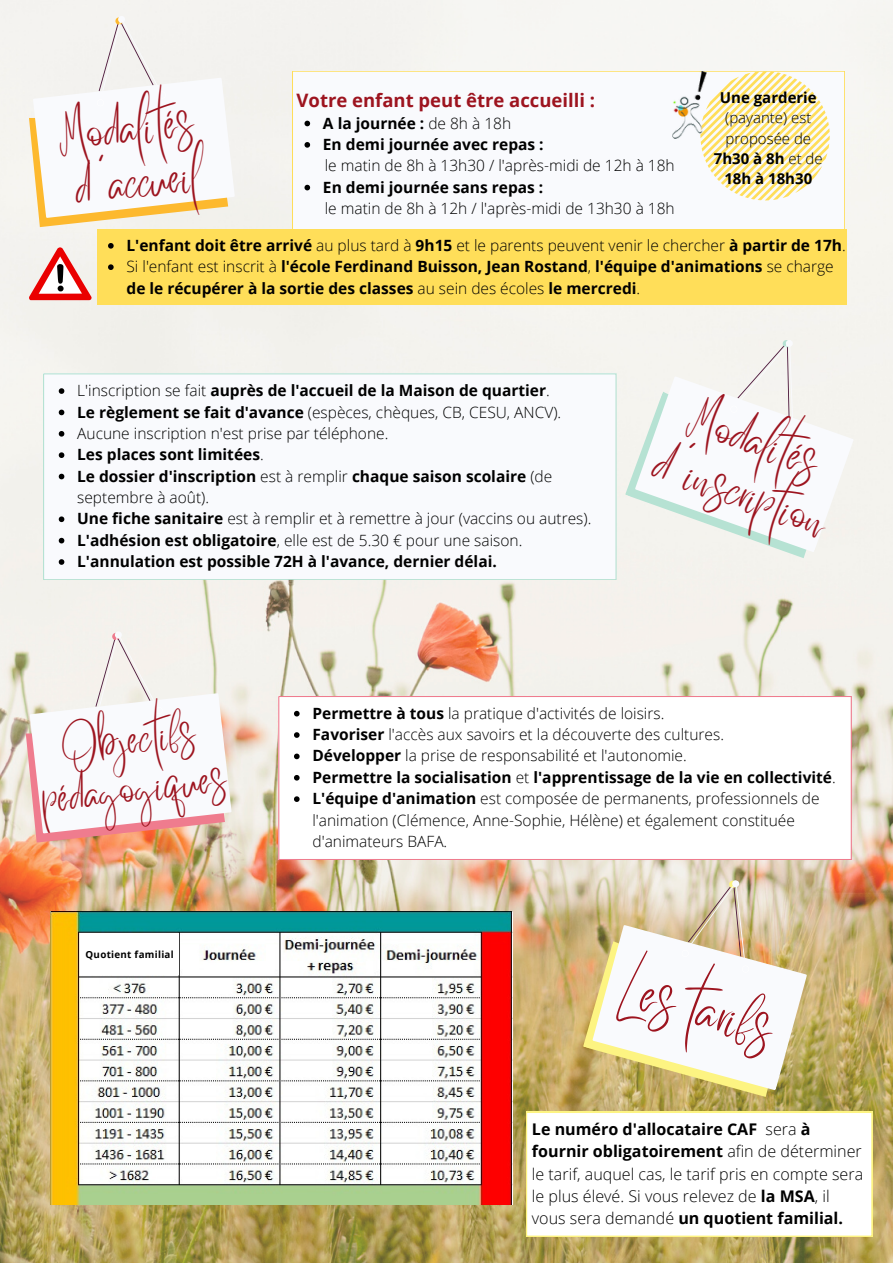
<style>
.page{position:relative;width:893px;height:1264px;background:#fff}
.page>*{position:absolute;margin:0;border:0;box-sizing:border-box;transform-origin:0 0}
.t1{font:45.6px "Better Saturday";color:#9d141f}
.t2{font:39px/53.8px "Better Saturday";color:#9d141f}
.t3{font:35.85px/49.5px "Better Saturday";color:#9d141f;text-align:center}
.t4{font:700 18.45px "Open Sans";color:#9d141f}
.t5{font:300 16.05px/22.5px "Open Sans";color:#000}
.t6{font:700 15.45px/21.3px "Open Sans";color:#000}
.t7{font:300 15.45px/21.3px "Open Sans";color:#000}
.t8{font:300 15px/20.2px "Open Sans";color:#000;text-align:center}
.t9{font:700 15px "Open Sans";color:#000}
.t10{font:700 9.75px "Open Sans";letter-spacing:.03em;color:#000}
.s1{font-weight:300}
.s2{font-weight:700}
</style>
<div class="page">
<img style="left:0;top:0;width:892px;height:1262px">
<div style="left:118px;top:16px;width:7px;height:7px;background:#f9fafd;border-radius:50%"></div>
<svg style="left:29px;top:17px;width:206px;height:210px"></svg>
<div style="left:292px;top:71px;width:552px;height:163px;background:#f9fafd"></div>
<svg style="left:700px;top:71px;width:129px;height:129px"></svg>
<img style="left:672px;top:71px;width:34px;height:68px">
<svg style="left:29px;top:247px;width:63px;height:53px"></svg>
<svg style="left:615px;top:371px;width:237px;height:205px;fill:#f4f2ed"></svg>
<svg style="left:623px;top:357px;width:242px;height:214px;fill:#f5f4ef"></svg>
<svg style="left:728px;top:331px;width:97px;height:103px"></svg>
<div style="left:115px;top:631px;width:7px;height:7px;background:#f6f5f4;border-radius:50%"></div>
<svg style="left:26px;top:632px;width:205px;height:210px"></svg>
<div style="left:279px;top:696px;width:571px;height:163px;background:#fff"></div>
<div style="left:279px;top:696px;width:572px;height:163px;border:1px solid #ef7c8e"></div>
<svg style="left:294px;top:711px;width:5px;height:5px"></svg>
<svg style="left:294px;top:732px;width:5px;height:5px"></svg>
<svg style="left:294px;top:753px;width:5px;height:6px"></svg>
<svg style="left:294px;top:775px;width:5px;height:5px"></svg>
<svg style="left:294px;top:796px;width:5px;height:6px"></svg>
<svg style="left:573px;top:919px;width:233px;height:192px"></svg>
<svg style="left:580px;top:905px;width:239px;height:204px"></svg>
<img style="left:680px;top:873px;width:93px;height:100px">
<img style="left:50px;top:911px;width:462px;height:293px">
<div style="left:44px;top:374px;width:571px;height:205px;background:#f9fafd"></div>
<div style="left:44px;top:374px;width:572px;height:205px;border:1px solid #b6e2d3"></div>
<svg style="left:59px;top:388px;width:5px;height:6px"></svg>
<svg style="left:59px;top:409px;width:5px;height:6px"></svg>
<svg style="left:59px;top:431px;width:5px;height:5px"></svg>
<svg style="left:59px;top:452px;width:5px;height:6px"></svg>
<svg style="left:59px;top:474px;width:5px;height:5px"></svg>
<svg style="left:59px;top:516px;width:5px;height:6px"></svg>
<svg style="left:59px;top:538px;width:5px;height:5px"></svg>
<svg style="left:59px;top:559px;width:5px;height:6px"></svg>
<div style="left:98px;top:229px;width:748px;height:75px;background:#ffde59"></div>
<svg style="left:108px;top:243px;width:6px;height:6px"></svg>
<svg style="left:108px;top:264px;width:6px;height:6px"></svg>
<div style="left:80px;top:933px;width:99px;height:42px;background:#fff"></div>
<svg style="left:304px;top:121px;width:6px;height:5px"></svg>
<svg style="left:304px;top:142px;width:6px;height:6px"></svg>
<svg style="left:304px;top:185px;width:6px;height:5px"></svg>
<svg style="left:526px;top:1111px;width:346px;height:125px"></svg>
<h2 class="t2" style="left:56px;top:126px;width:138px;rotate:-7deg">Modalités d'accueil</h2>
<p class="t4" style="left:296px;top:87px;width:300px">Votre enfant peut être accueilli :</p>
<p class="t6" style="left:323px;top:112px;width:222px">A la journée : <span class="s1">de 8h à 18h<br></span>En demi journée avec repas :</p>
<p class="t6" style="left:323px;top:176px;width:222px">En demi journée sans repas :</p>
<p class="t7" style="left:325px;top:155px;width:351px">le matin de 8h à 13h30 / l'après-midi de 12h à 18h</p>
<p class="t7" style="left:325px;top:197px;width:351px">le matin de 8h à 12h / l'après-midi de 13h30 à 18h</p>
<p class="t9" style="left:719px;top:87px;width:98px">Une garderie</p>
<p class="t8" style="left:713px;top:107px;width:110px">(payante) est proposée de<br><span class="s2">7h30 à 8h</span> et de<br><span class="s2">18h à 18h30</span></p>
<p class="t6" style="left:126px;top:234px;width:720px">L'enfant doit être arrivé <span class="s1">au plus tard à</span> 9h15 <span class="s1">et le parents peuvent venir le chercher</span> à partir de 17h<span class="s1">.<br>Si l'enfant est inscrit à</span> l'école Ferdinand Buisson, Jean Rostand<span class="s1">,</span> l'équipe d'animations <span class="s1">se charge </span>de le récupérer à la sortie des classes <span class="s1">au sein des écoles</span> le mercredi<span class="s1">.</span></p>
<p class="t6" style="left:77px;top:379px;width:515px"><span class="s1">L'inscription se fait</span> auprès de l'accueil de la Maison de quartier<span class="s1">.<br></span>Le règlement se fait d'avance <span class="s1">(espèces, chèques, CB, CESU, ANCV).<br>Aucune inscription n'est prise par téléphone.<br></span>Les places sont limitées<span class="s1">.<br></span>Le dossier d'inscription <span class="s1">est à remplir</span> chaque saison scolaire <span class="s1">(de septembre à août).<br></span>Une fiche sanitaire <span class="s1">est à remplir et à remettre à jour (vaccins ou autres).<br></span>L'adhésion est obligatoire<span class="s1">, elle est de 5.30 € pour une saison.<br></span>L'annulation est possible 72H à l'avance, dernier délai.</p>
<h2 class="t2" style="left:693px;top:406px;width:138px;rotate:20deg">Modalités</h2>
<h2 class="t2" style="left:660px;top:451px;width:182px;rotate:20deg">d'inscription</h2>
<h3 class="t3" style="left:35px;top:740px;width:187px;rotate:-7deg">Objectifs pédagogiques</h3>
<p class="t10" style="left:86px;top:947px;width:90px">Quotient familial</p>
<p class="t7" style="left:312px;top:702px;width:524px"><span class="s2">Permettre à tous</span> la pratique d'activités de loisirs.<br><span class="s2">Favoriser</span> l'accès aux savoirs et la découverte des cultures.<br><span class="s2">Développer</span> la prise de responsabilité et l'autonomie.<br><span class="s2">Permettre la socialisation</span> et <span class="s2">l'apprentissage de la vie en collectivité</span>.<br><span class="s2">L'équipe d'animation</span> est composée de permanents, professionnels de l'animation (Clémence, Anne-Sophie, Hélène) et également constituée d'animateurs BAFA.</p>
<h1 class="t1" style="left:624px;top:978px;width:158px;rotate:16deg">Les tarifs</h1>
<p class="t5" style="left:532px;top:1116px;width:333px"><span class="s2">Le numéro d'allocataire CAF</span> sera <span class="s2">à fournir obligatoirement</span> afin de déterminer le tarif, auquel cas, le tarif pris en compte sera le plus élevé. Si vous relevez de <span class="s2">la MSA</span>, il vous sera demandé <span class="s2">un quotient familial.</span></p>
</div>
